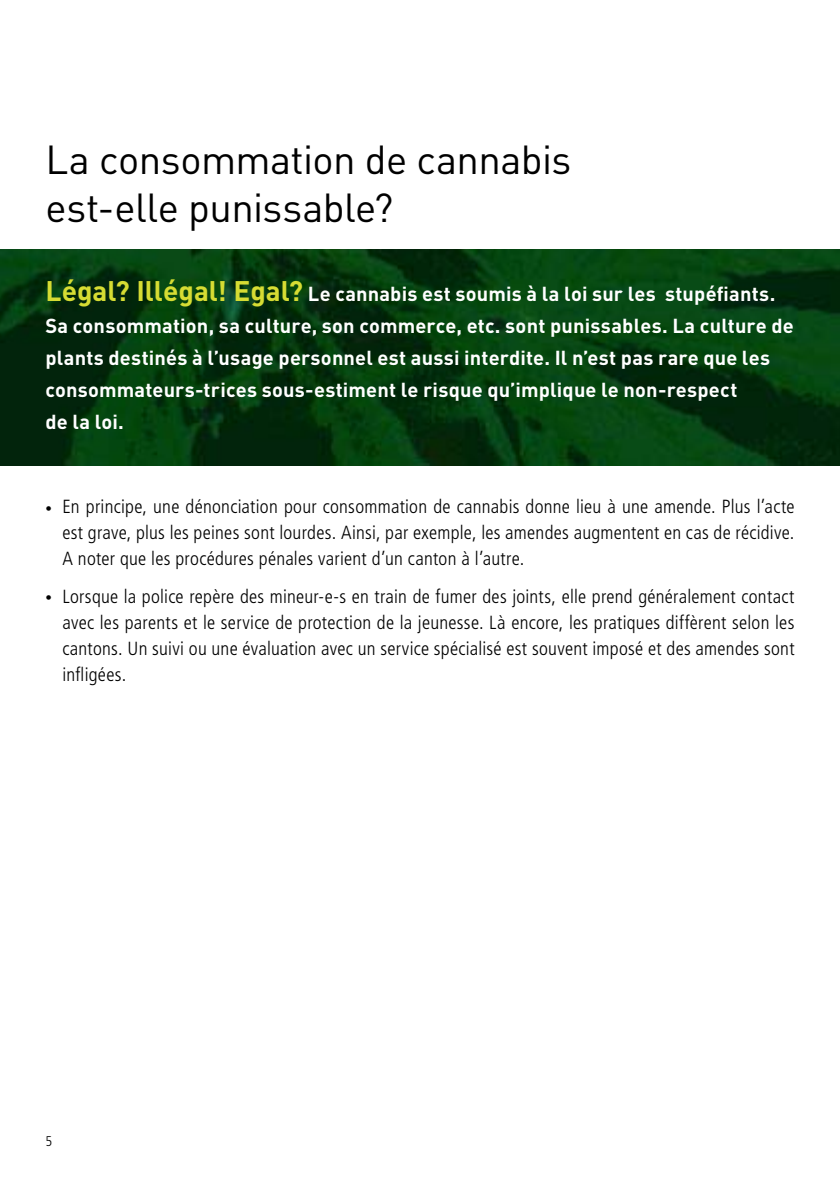
<style>
.page{position:relative;width:840px;height:1191px;background:#fff}
.page>*{position:absolute;margin:0;border:0;box-sizing:border-box;transform-origin:0 0}
.t1{font:40px/48px "DIN";letter-spacing:-.015em;color:#000}
.t2{font:700 20px/32px "DIN";letter-spacing:.01em;color:#fff}
.t3{font:300 condensed 19px/26px "Frutiger";letter-spacing:.015em;color:#000;text-align:justify}
.t4{font:300 condensed 14px "Frutiger";color:#000}
.s1{font-size:28px;color:#d6dc33}
.s2{font-size:13px}
</style>
<div class="page">
<img style="left:0;top:249px;width:839px;height:216px">
<h1 class="t1" style="left:45px;top:135px;width:527px">La consommation de cannabis est-elle punissable?</h1>
<p class="t2" style="left:45px;top:277px;width:749px"><span class="s1">Légal? Illégal! Egal?</span> Le cannabis est soumis à la loi sur les stupéfiants.<br>Sa consommation, sa culture, son commerce, etc. sont punissables. La culture de plants destinés à l’usage personnel est aussi interdite. Il n’est pas rare que les consommateurs-trices sous-estiment le risque qu’implique le non-respect<br>de la loi.</p>
<p class="t3" style="left:62px;top:494px;width:733px;text-indent:-17px"><span class="s2">•</span> En principe, une dénonciation pour consommation de cannabis donne lieu à une amende. Plus l’acte est grave, plus les peines sont lourdes. Ainsi, par exemple, les amendes augmentent en cas de récidive.<br>A noter que les procédures pénales varient d’un canton à l’autre.</p>
<p class="t3" style="left:62px;top:583px;width:733px;text-indent:-17px"><span class="s2">•</span> Lorsque la police repère des mineur-e-s en train de fumer des joints, elle prend généralement contact avec les parents et le service de protection de la jeunesse. Là encore, les pratiques diffèrent selon les cantons. Un suivi ou une évaluation avec un service spécialisé est souvent imposé et des amendes sont infligées.</p>
<p class="t4" style="left:45px;top:1132px;width:8px">5</p>
</div>
